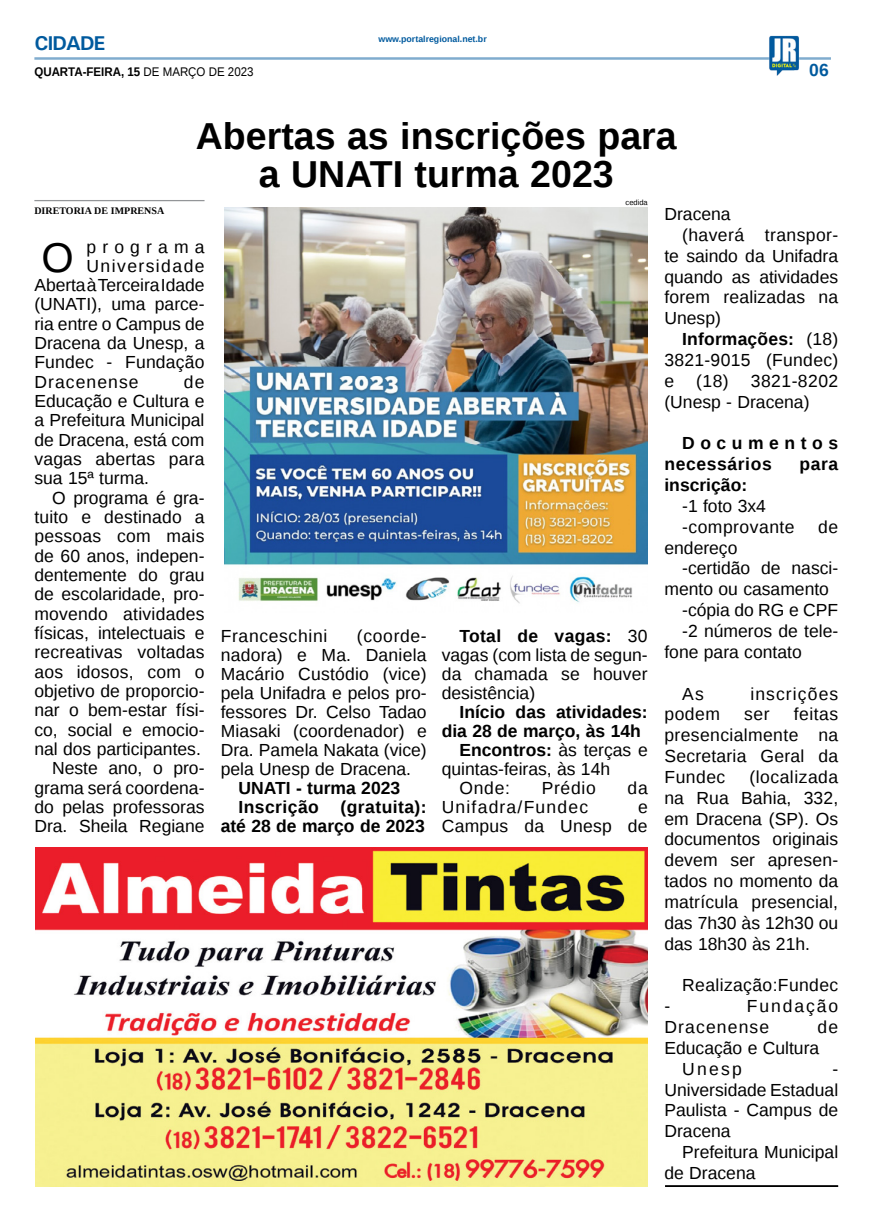
<style>
.page{position:relative;width:869px;height:1223px;background:#fff}
.page>*{position:absolute;margin:0;border:0;box-sizing:border-box;transform-origin:0 0}
.MATÉRIA{font:41.5px "Liberation Sans";color:#000}
.TÍTULO{font:700 37.5px/37.5px "Liberation Sans";color:#000;text-align:center}
.TITULO_PG{font:700 20px "Univers";letter-spacing:-.04em;color:#005a9e}
.MATÉRIA-2{font:17.5px/20.9px "Liberation Sans";color:#000;text-align:justify}
.MATÉRIA-3{font:700 17.5px/19px "Liberation Sans";color:#000}
.MATÉRIA-4{font:700 17.5px/19px "Liberation Sans";letter-spacing:.025em;color:#000;text-align:right}
.MATÉRIA-5{font:17.5px/20.9px "Liberation Sans";letter-spacing:.065em;color:#000}
.MATÉRIA-6{font:700 17.5px/20.9px "Liberation Sans";letter-spacing:.035em;color:#000}
.MATÉRIA-7{font:17.5px "Liberation Sans";letter-spacing:.02em;color:#000}
.MATÉRIA-8{font:17.5px "Liberation Sans";letter-spacing:.07em;color:#000}
.MATÉRIA-9{font:17.5px "Liberation Sans";letter-spacing:.08em;color:#000}
.MATÉRIA-10{font:17.5px "Liberation Sans";letter-spacing:.04em;color:#000}
.MATÉRIA-11{font:17.5px "Liberation Sans";letter-spacing:.03em;color:#000}
.MATÉRIA-12{font:17.5px "Liberation Sans";letter-spacing:.06em;color:#000}
.MATÉRIA-13{font:17.5px "Liberation Sans";letter-spacing:.35em;color:#000}
.TÍTULO-2{font:700 17.5px "Liberation Sans";color:#005a9e}
.t1{font:700 12.5px "Liberation Sans";color:#000;scale:.92 1}
.CRÉDITO_NOME{font:700 10px "Liberation Serif";color:#000}
.DATA_PG{font:700 8.75px "Liberation Sans";color:#005a9e}
.CRÉDITO_FOTO{font:7.5px "Liberation Sans";color:#000}
.s1{font-weight:400}
.s2{font-weight:700}
</style>
<div class="page">
<hr style="left:34px;top:57px;width:796px;height:3px;background:#005a9e">
<img style="left:768px;top:36px;width:30px;height:40px">
<hr style="left:664px;top:1185px;width:173px;height:1px;background:#000">
<hr style="left:664px;top:1186px;width:173px;height:1px;background:#000">
<img style="left:35px;top:847px;width:612px;height:339px">
<img style="left:224px;top:207px;width:423px;height:397px">
<hr style="left:34px;top:200px;width:170px;height:1px;background:#939598">
<p class="TITULO_PG" style="left:34px;top:31px;width:72px">CIDADE</p>
<p class="t1" style="left:34px;top:63px;width:239px">QUARTA-FEIRA, 15 <span class="s1">DE MARÇO DE 2023</span></p>
<p class="DATA_PG" style="left:378px;top:33px;width:110px">www.portalregional.net.br</p>
<p class="TÍTULO" style="left:196px;top:117px;width:482px">Abertas as inscrições para a UNATI turma 2023</p>
<p class="CRÉDITO_FOTO" style="left:625px;top:198px;width:24px">cedida</p>
<p class="TÍTULO-2" style="left:808px;top:58px;width:21px">06</p>
<p class="CRÉDITO_NOME" style="left:34px;top:204px;width:131px">DIRETORIA DE IMPRENSA</p>
<p class="MATÉRIA" style="left:41px;top:234px;width:34px">O</p>
<p class="MATÉRIA-13" style="left:86px;top:237px;width:119px">programa</p>
<p class="MATÉRIA-9" style="left:86px;top:256px;width:119px">Universidade</p>
<p class="MATÉRIA-2" style="left:34px;top:275px;width:171px">Aberta à Terceira Idade</p>
<p class="MATÉRIA-2" style="left:34px;top:294px;width:171px">(UNATI), uma parce-</p>
<p class="MATÉRIA-2" style="left:34px;top:314px;width:171px">ria entre o Campus de</p>
<p class="MATÉRIA-2" style="left:34px;top:333px;width:171px">Dracena da Unesp, a</p>
<p class="MATÉRIA-2" style="left:34px;top:352px;width:171px">Fundec - Fundação</p>
<p class="MATÉRIA-12" style="left:34px;top:372px;width:106px">Dracenense</p>
<p class="MATÉRIA-2" style="left:34px;top:372px;width:172px;line-height:19.4px;text-indent:149px">de Educação e Cultura e a Prefeitura Municipal de Dracena, está com vagas abertas para sua 15ª turma.</p>
<p class="MATÉRIA-2" style="left:34px;top:488px;width:172px;line-height:19.4px;text-indent:18px">O programa é gra&shy;tuito e destinado a pessoas com mais de 60 anos, indepen&shy;dentemente do grau de escolaridade, pro&shy;movendo atividades físicas, intelectuais e recreativas voltadas aos idosos, com o objetivo de proporcio&shy;nar o bem-estar físi&shy;co, social e emocio&shy;nal dos participantes.</p>
<p class="MATÉRIA-2" style="left:34px;top:759px;width:171px;line-height:19.4px;text-indent:18px">Neste ano, o pro&shy;grama será coordena&shy;do pelas professoras Dra. Sheila Regiane</p>
<p class="MATÉRIA-2" style="left:221px;top:627px;width:207px;line-height:19px;text-indent:136px">(coorde&shy;nadora) e Ma. Daniela Macário Custódio (vice) pela Unifadra e pelos pro&shy;fessores Dr. Celso Tadao Miasaki (coordenador) e Dra. Pamela Nakata (vice) pela Unesp de Dracena.</p>
<p class="MATÉRIA-3" style="left:238px;top:778px;width:163px">UNATI - turma 2023</p>
<p class="MATÉRIA-4" style="left:221px;top:797px;width:207px">Inscrição (gratuita): até 28 de março de 2023</p>
<p class="MATÉRIA-10" style="left:221px;top:626px;width:108px">Franceschini</p>
<p class="MATÉRIA-2" style="left:441px;top:627px;width:207px;line-height:19px;text-indent:18px"><span class="s2">Total de vagas:</span> 30 vagas (com lista de segun&shy;da chamada se houver desistência)</p>
<p class="MATÉRIA-3" style="left:441px;top:702px;width:207px;text-indent:18px">Início das atividades: dia 28 de março, às 14h</p>
<p class="MATÉRIA-2" style="left:441px;top:741px;width:207px;line-height:19px;text-indent:18px"><span class="s2">Encontros:</span> às terças e quintas-feiras, às 14h</p>
<p class="MATÉRIA-2" style="left:459px;top:778px;width:52px">Onde:</p>
<p class="MATÉRIA-2" style="left:541px;top:778px;width:56px">Prédio</p>
<p class="MATÉRIA-2" style="left:627px;top:778px;width:22px">da</p>
<p class="MATÉRIA-8" style="left:441px;top:797px;width:148px">Unifadra/Fundec</p>
<p class="MATÉRIA-2" style="left:441px;top:798px;width:207px;line-height:19px;text-align:right">e<br>Campus da Unesp de</p>
<p class="MATÉRIA-2" style="left:664px;top:204px;width:68px">Dracena</p>
<p class="MATÉRIA-2" style="left:664px;top:225px;width:175px;text-indent:18px">(haverá transpor&shy;te saindo da Unifadra quando as atividades forem realizadas na Unesp)</p>
<p class="MATÉRIA-2" style="left:664px;top:329px;width:175px;text-indent:18px"><span class="s2">Informações:</span> (18)<br>3821-9015 (Fundec) e</p>
<p class="MATÉRIA-2" style="left:696px;top:371px;width:34px">(18)</p>
<p class="MATÉRIA-2" style="left:664px;top:371px;width:175px;text-indent:86px">3821-8202 (Unesp - Dracena)</p>
<p class="MATÉRIA-6" style="left:664px;top:432px;width:175px;text-indent:18px">Documentos necessários</p>
<p class="MATÉRIA-3" style="left:799px;top:454px;width:40px">para</p>
<p class="MATÉRIA-3" style="left:664px;top:475px;width:84px">inscrição:</p>
<p class="MATÉRIA-2" style="left:681px;top:496px;width:85px">-1 foto 3x4</p>
<p class="MATÉRIA-11" style="left:681px;top:517px;width:114px">-comprovante</p>
<p class="MATÉRIA-2" style="left:817px;top:517px;width:21px">de</p>
<p class="MATÉRIA-2" style="left:664px;top:538px;width:74px">endereço</p>
<p class="MATÉRIA-2" style="left:664px;top:558px;width:175px;text-indent:18px">-certidão de nasci&shy;mento ou casamento</p>
<p class="MATÉRIA-2" style="left:681px;top:600px;width:157px">-cópia do RG e CPF</p>
<p class="MATÉRIA-2" style="left:664px;top:621px;width:175px;text-indent:18px">-2 números de tele&shy;fone para contato</p>
<p class="MATÉRIA-2" style="left:681px;top:683px;width:23px">As</p>
<p class="MATÉRIA-5" style="left:750px;top:683px;width:89px">inscrições</p>
<p class="MATÉRIA-2" style="left:664px;top:704px;width:57px">podem</p>
<p class="MATÉRIA-2" style="left:743px;top:704px;width:27px">ser</p>
<p class="MATÉRIA-2" style="left:664px;top:704px;width:175px;text-indent:129px">feitas presencialmente na Secretaria Geral da Fundec</p>
<p class="MATÉRIA-2" style="left:664px;top:767px;width:175px;text-indent:85px">(localizada na Rua Bahia, 332, em Dracena (SP). Os documentos originais devem ser apresen&shy;tados no momento da matrícula presencial, das 7h30 às 12h30 ou das 18h30 às 21h.</p>
<p class="MATÉRIA-7" style="left:681px;top:975px;width:157px">Realização:Fundec</p>
<p class="MATÉRIA-2" style="left:664px;top:996px;width:7px">-</p>
<p class="MATÉRIA-5" style="left:664px;top:996px;width:175px;text-indent:82px">Fundação<br>Dracenense</p>
<p class="MATÉRIA-2" style="left:664px;top:1017px;width:175px;text-indent:153px">de<br>Educação e Cultura</p>
<p class="MATÉRIA-2" style="left:681px;top:1058px;width:61px">Unesp</p>
<p class="MATÉRIA-2" style="left:664px;top:1058px;width:175px;text-indent:168px">- Universidade Estadual Paulista - Campus de Dracena</p>
<p class="MATÉRIA-2" style="left:664px;top:1142px;width:175px;text-indent:18px">Prefeitura Municipal de Dracena</p>
</div>
